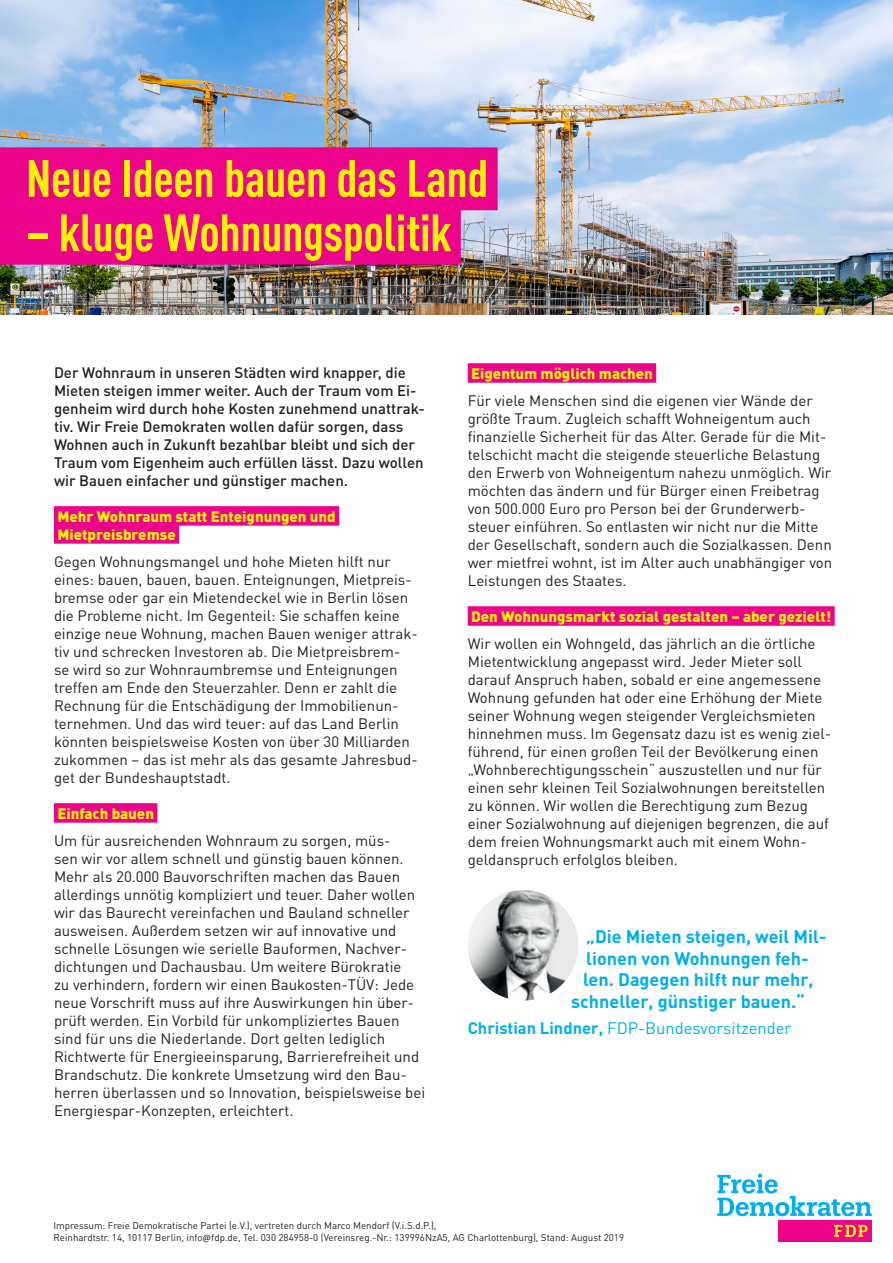
<style>
.page{position:relative;width:893px;height:1263px;background:#fff}
.page>*{position:absolute;margin:0;border:0;box-sizing:border-box;transform-origin:0 0}
.t1{font:700 condensed 51.6px "DINOT";letter-spacing:-.01em;color:#fff101}
.t2{font:700 18px "DIN";color:#00aeef}
.t3{font:16.5px "DIN";color:#00aeef}
.t4{font:15px/18px "DIN";color:#231f20}
.t5{font:500 15px/18px "DINOT";color:#231f20}
.t6{font:900 15px/18px "DIN";color:#fff101}
.t7{font:9.75px/11.7px "DIN";color:#231f20}
.s1{font-weight:700}
.s2{font-family:"Calibri"}
</style>
<div class="page">
<div style="left:54px;top:506px;width:285px;height:20px;background:#ed028c"></div>
<div style="left:54px;top:524px;width:125px;height:20px;background:#ed028c"></div>
<div style="left:54px;top:803px;width:103px;height:20px;background:#ed028c"></div>
<div style="left:468px;top:363px;width:188px;height:20px;background:#ed028c"></div>
<div style="left:468px;top:606px;width:367px;height:20px;background:#ed028c"></div>
<img style="left:0;top:0;width:893px;height:315px">
<div style="left:0;top:147px;width:498px;height:63px;background:#ed028c"></div>
<div style="left:0;top:202px;width:461px;height:63px;background:#ed028c"></div>
<img style="left:468px;top:890px;width:110px;height:110px;border-radius:55px">
<svg style="left:717px;top:1174px;width:155px;height:42px"></svg>
<div style="left:778px;top:1220px;width:94px;height:22px;background:#ed028c"></div>
<svg style="left:834px;top:1225px;width:33px;height:12px"></svg>
<h1 class="t1" style="left:26px;top:147px;width:464px">Neue Ideen bauen das Land</h1>
<h1 class="t1" style="left:26px;top:201px;width:427px">– kluge Wohnungspolitik</h1>
<p class="t5" style="left:54px;top:363px;width:372px">Der Wohnraum in unseren Städten wird knapper, die Mieten steigen immer weiter. Auch der Traum vom Ei&shy;genheim wird durch hohe Kosten zunehmend unattrak&shy;tiv. Wir Freie Demokraten wollen dafür sorgen, dass Wohnen auch in Zukunft bezahlbar bleibt und sich der Traum vom Eigenheim auch erfüllen lässt. Dazu wollen wir Bauen einfacher und günstiger machen.</p>
<p class="t6" style="left:57px;top:507px;width:280px">Mehr Wohnraum statt Enteignungen und<br>Mietpreisbremse</p>
<p class="t4" style="left:54px;top:552px;width:365px">Gegen Wohnungsmangel und hohe Mieten hilft nur eines: bauen, bauen, bauen. Enteignungen, Mietpreis&shy;bremse oder gar ein Mietendeckel wie in Berlin lösen die Probleme nicht. Im Gegenteil: Sie schaffen keine einzige neue Wohnung, machen Bauen weniger attrak&shy;tiv und schrecken Investoren ab. Die Mietpreisbrem&shy;se wird so zur Wohnraumbremse und Enteignungen treffen am Ende den Steuerzahler. Denn er zahlt die Rechnung für die Entschädigung der Immobilienun&shy;ternehmen. Und das wird teuer: auf das Land Berlin könnten beispielsweise Kosten von über 30 Milliarden zukommen – das ist mehr als das gesamte Jahresbud&shy;get der Bundeshauptstadt.</p>
<p class="t6" style="left:57px;top:804px;width:98px">Einfach bauen</p>
<p class="t4" style="left:54px;top:831px;width:373px">Um für ausreichenden Wohnraum zu sorgen, müs-<br>sen wir vor allem schnell und günstig bauen können.<br>Mehr als 20.000 Bauvorschriften machen das Bauen allerdings unnötig kompliziert und teuer. Daher wollen wir das Baurecht vereinfachen und Bauland schneller ausweisen. Außerdem setzen wir auf innovative und schnelle Lösungen wie serielle Bauformen, Nachver&shy;dichtungen und Dachausbau. Um weitere Bürokratie<br>zu verhindern, fordern wir einen Baukosten-TÜV: Jede neue Vorschrift muss auf ihre Auswirkungen hin über&shy;prüft werden. Ein Vorbild für unkompliziertes Bauen sind für uns die Niederlande. Dort gelten lediglich Richtwerte für Energieeinsparung, Barrierefreiheit und Brandschutz. Die konkrete Umsetzung wird den Bau&shy;herren überlassen und so Innovation, beispielsweise bei Energiespar-Konzepten, erleichtert.</p>
<p class="t6" style="left:471px;top:364px;width:183px">Eigentum möglich machen</p>
<p class="t4" style="left:468px;top:391px;width:366px">Für viele Menschen sind die eigenen vier Wände der größte Traum. Zugleich schafft Wohneigentum auch finanzielle Sicherheit für das Alter. Gerade für die Mit&shy;telschicht macht die steigende steuerliche Belastung den Erwerb von Wohneigentum nahezu unmöglich. Wir möchten das ändern und für Bürger einen Freibetrag von 500.000 Euro pro Person bei der Grunderwerb&shy;steuer einführen. So entlasten wir nicht nur die Mitte der Gesellschaft, sondern auch die Sozialkassen. Denn wer mietfrei wohnt, ist im Alter auch unabhängiger von Leistungen des Staates.</p>
<p class="t6" style="left:471px;top:607px;width:362px">Den Wohnungsmarkt sozial gestalten – aber gezielt!</p>
<p class="t4" style="left:468px;top:634px;width:365px">Wir wollen ein Wohngeld, das jährlich an die örtliche Mietentwicklung angepasst wird. Jeder Mieter soll darauf Anspruch haben, sobald er eine angemessene Wohnung gefunden hat oder eine Erhöhung der Miete seiner Wohnung wegen steigender Vergleichsmieten hinnehmen muss. Im Gegensatz dazu ist es wenig ziel&shy;führend, für einen großen Teil der Bevölkerung einen „Wohnberechtigungsschein“ auszustellen und nur für einen sehr kleinen Teil Sozialwohnungen bereitstellen zu können. Wir wollen die Berechtigung zum Bezug einer Sozialwohnung auf diejenigen begrenzen, die auf dem freien Wohnungsmarkt auch mit einem Wohn&shy;geldanspruch erfolglos bleiben.</p>
<p class="t2" style="left:586px;top:925px;width:242px">„Die Mieten steigen, weil Mil-</p>
<p class="t2" style="left:586px;top:946px;width:224px">lionen von Wohnungen feh-</p>
<p class="t2" style="left:583px;top:968px;width:232px">len. Dagegen hilft nur mehr,</p>
<p class="t2" style="left:571px;top:990px;width:235px">schneller, günstiger bauen.“</p>
<p class="t3" style="left:468px;top:1018px;width:325px"><span class="s1">Christian Lindner,</span> FDP-Bundesvorsitzender</p>
<p class="t7" style="left:54px;top:1219px;width:572px">Impressum: Freie Demokratische Partei (e.V.), vertreten durch Marco Mendorf (V.i.S.d.P.),<br>Reinhardtstr. 14, 10117 Berlin, info<span class="s2">@</span>fdp.de, Tel. 030 284958-0 (Vereinsreg.-Nr.: 139996NzA5, AG Charlottenburg), Stand: August 2019</p>
</div>
